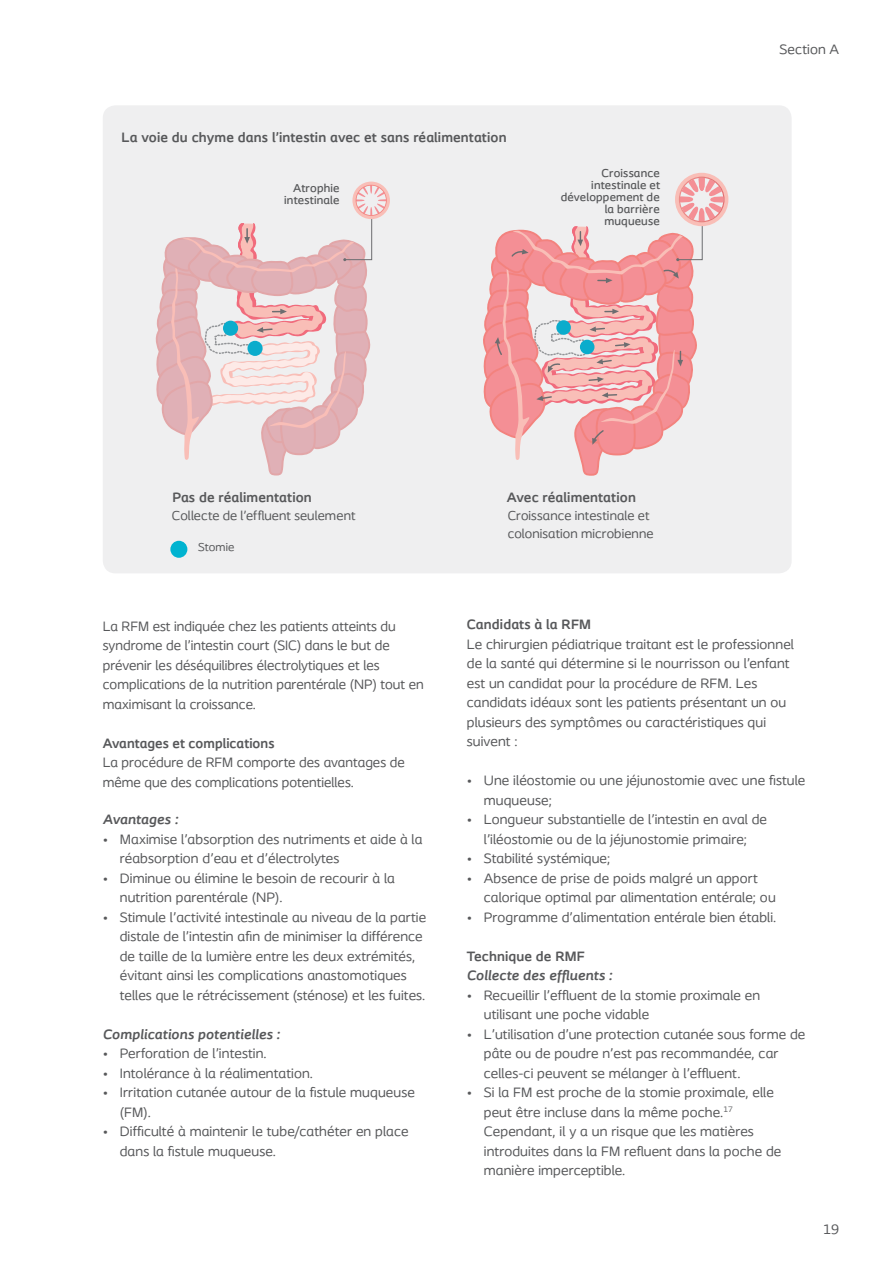
<style>
.page{position:relative;width:893px;height:1263px;background:#fff}
.page>*{position:absolute;margin:0;border:0;box-sizing:border-box;transform-origin:0 0}
.Spread_text{font:14.25px/19.5px "Coloplast";letter-spacing:.01em;color:#57585a}
.Spread_text_headings{font:700 14.25px "Coloplast";letter-spacing:.01em;color:#57585a}
.Spread_text-2{font:italic 700 14.25px "Coloplast";letter-spacing:.01em;color:#57585a}
.Spread_intro_16_18_p{font:13.5px/18px "Coloplast";letter-spacing:.01em;color:#57585a}
.Spread_intro_16_18_p-2{font:500 12px/12px "Coloplast";letter-spacing:.015em;color:#57585a;text-align:right}
.Spread_intro_16_18_p-3{font:12px "Coloplast";letter-spacing:.01em;color:#57585a}
</style>
<div class="page">
<div style="left:103px;top:105px;width:689px;height:468px;background:#efeff0;border-radius:13px"></div>
<div style="left:170px;top:541px;width:17px;height:17px;background:#00b3d0;border-radius:50%"></div>
<svg style="left:483px;top:173px;width:245px;height:303px"></svg>
<svg style="left:155px;top:182px;width:235px;height:293px"></svg>
<p class="Spread_text_headings" style="left:122px;top:128px;width:386px">La voie du chyme dans l'intestin avec et sans réalimentation</p>
<p class="Spread_intro_16_18_p-2" style="left:284px;top:182px;width:57px">Atrophie intestinale</p>
<p class="Spread_intro_16_18_p-2" style="left:591px;top:167px;width:70px">Croissance intestinale et</p>
<p class="Spread_intro_16_18_p-2" style="left:604px;top:191px;width:57px;text-align:justify;text-indent:-44px">développement de la barrière muqueuse</p>
<p class="Spread_text_headings" style="left:172px;top:489px;width:141px">Pas de réalimentation</p>
<p class="Spread_intro_16_18_p" style="left:172px;top:507px;width:185px">Collecte de l'effluent seulement</p>
<p class="Spread_intro_16_18_p-3" style="left:198px;top:540px;width:38px">Stomie</p>
<p class="Spread_text_headings" style="left:507px;top:489px;width:131px">Avec réalimentation</p>
<p class="Spread_intro_16_18_p" style="left:508px;top:507px;width:147px">Croissance intestinale et colonisation microbienne</p>
<p class="Spread_text" style="left:779px;top:39px;width:61px">Section A</p>
<p class="Spread_text" style="left:103px;top:616px;width:323px">La RFM est indiquée chez les patients atteints du syndrome de l’intestin court (SIC) dans le but de prévenir les déséquilibres électrolytiques et les complications de la nutrition parentérale (NP) tout en maximisant la croissance.</p>
<p class="Spread_text_headings" style="left:103px;top:734px;width:173px">Avantages et complications</p>
<p class="Spread_text" style="left:103px;top:752px;width:303px">La procédure de RFM comporte des avantages de même que des complications potentielles.</p>
<p class="Spread_text-2" style="left:103px;top:811px;width:77px">Avantages :</p>
<p class="Spread_text" style="left:120px;top:829px;width:304px;text-indent:-17px">• Maximise l'absorption des nutriments et aide à la réabsorption d'eau et d'électrolytes</p>
<p class="Spread_text" style="left:120px;top:868px;width:277px;text-indent:-17px">• Diminue ou élimine le besoin de recourir à la nutrition parentérale (NP).</p>
<p class="Spread_text" style="left:120px;top:907px;width:308px;text-indent:-17px">• Stimule l'activité intestinale au niveau de la partie distale de l'intestin afin de minimiser la différence de taille de la lumière entre les deux extrémités, évitant ainsi les complications anastomotiques telles que le rétrécissement (sténose) et les fuites.</p>
<p class="Spread_text-2" style="left:103px;top:1025px;width:179px">Complications potentielles :</p>
<p class="Spread_text" style="left:103px;top:1043px;width:165px">• Perforation de l'intestin.</p>
<p class="Spread_text" style="left:103px;top:1063px;width:212px">• Intolérance à la réalimentation.</p>
<p class="Spread_text" style="left:120px;top:1082px;width:297px;text-indent:-17px">• Irritation cutanée autour de la fistule muqueuse (FM).</p>
<p class="Spread_text" style="left:120px;top:1121px;width:290px;text-indent:-17px">• Difficulté à maintenir le tube/cathéter en place dans la fistule muqueuse.</p>
<p class="Spread_text_headings" style="left:467px;top:616px;width:126px">Candidats à la RFM</p>
<p class="Spread_text" style="left:467px;top:634px;width:329px">Le chirurgien pédiatrique traitant est le professionnel de la santé qui détermine si le nourrisson ou l’enfant est un candidat pour la procédure de RFM. Les candidats idéaux sont les patients présentant un ou plusieurs des symptômes ou caractéristiques qui suivent :</p>
<p class="Spread_text" style="left:484px;top:770px;width:323px;text-indent:-17px">• Une iléostomie ou une jéjunostomie avec une fistule muqueuse;</p>
<p class="Spread_text" style="left:467px;top:809px;width:302px;text-align:center">• Longueur substantielle de l'intestin en aval de l'iléostomie ou de la jéjunostomie primaire;</p>
<p class="Spread_text" style="left:467px;top:848px;width:145px">• Stabilité systémique;</p>
<p class="Spread_text" style="left:484px;top:868px;width:293px;text-indent:-17px">• Absence de prise de poids malgré un apport calorique optimal par alimentation entérale; ou</p>
<p class="Spread_text" style="left:467px;top:907px;width:311px">• Programme d'alimentation entérale bien établi.</p>
<p class="Spread_text_headings" style="left:467px;top:947px;width:119px">Technique de RMF</p>
<p class="Spread_text-2" style="left:467px;top:967px;width:147px">Collecte des effluents :</p>
<p class="Spread_text" style="left:484px;top:985px;width:278px;text-indent:-17px">• Recueillir l'effluent de la stomie proximale en utilisant une poche vidable</p>
<p class="Spread_text" style="left:484px;top:1024px;width:323px;text-indent:-17px">• L'utilisation d’une protection cutanée sous forme de pâte ou de poudre n'est pas recommandée, car celles-ci peuvent se mélanger à l'effluent.</p>
<p class="Spread_text" style="left:484px;top:1082px;width:299px;text-indent:-17px">• Si la FM est proche de la stomie proximale, elle peut être incluse dans la même poche.<sup>17<br></sup>Cependant, il y a un risque que les matières introduites dans la FM refluent dans la poche de manière imperceptible.</p>
<p class="Spread_text" style="left:823px;top:1219px;width:18px">19</p>
</div>
